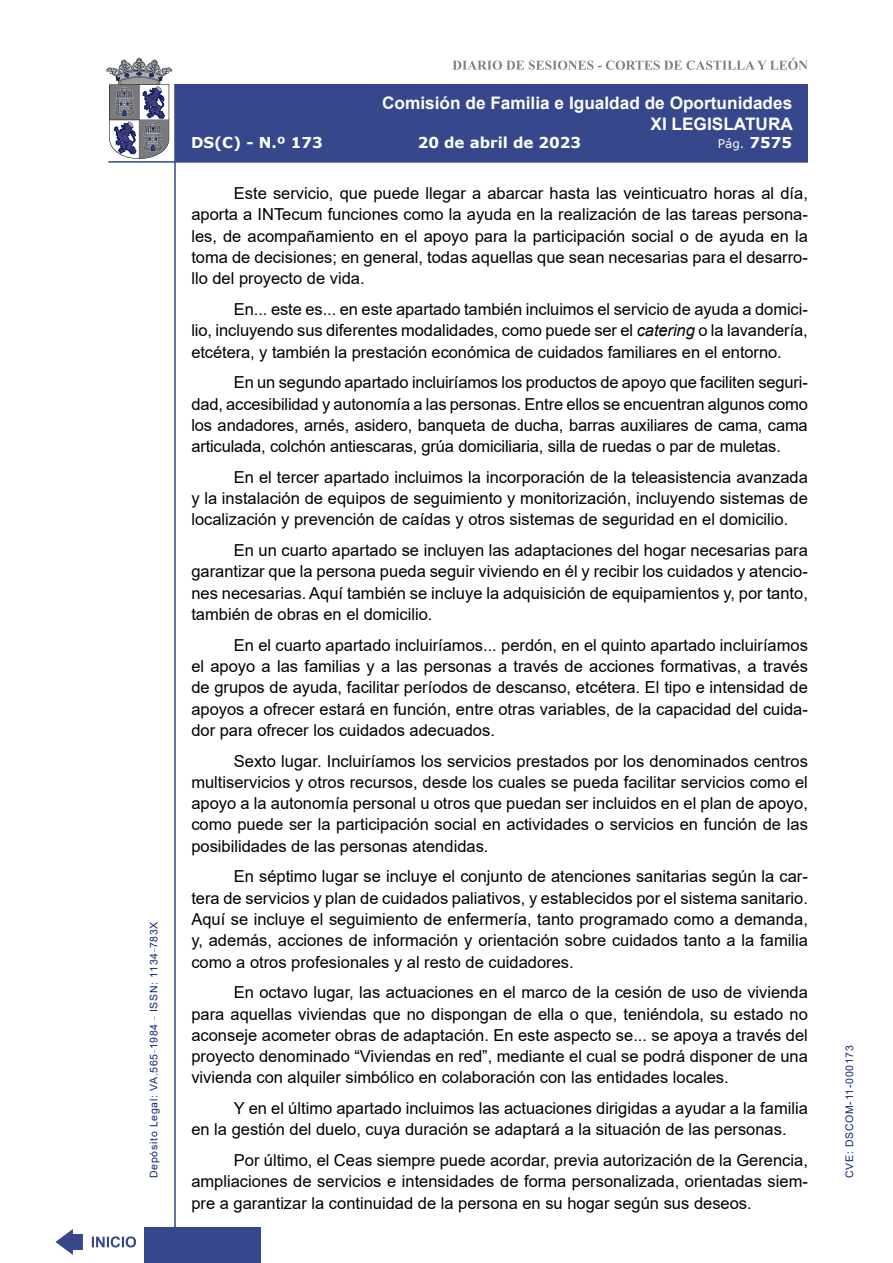
<style>
.page{position:relative;width:893px;height:1263px;background:#fff}
.page>*{position:absolute;margin:0;border:0;box-sizing:border-box;transform-origin:0 0}
.t1{font:700 17.25px/20.7px "Arial";color:#fff;text-align:right}
.t2{font:16.5px/21.3px "Arial";color:#000;text-align:justify}
.t3{font:700 15px "Verdana";color:#fff}
.t4{font:12px "Verdana";color:#fff}
.t5{font:10.5px "Arial";letter-spacing:.065em;color:#122678}
.s1{font-weight:700;font-size:15px}
.s2{font-style:italic}
</style>
<div class="page">
<svg style="left:452px;top:58px;width:356px;height:12px"></svg>
<hr style="left:174px;top:84px;width:2px;height:1179px;background:#36478c">
<div style="left:144px;top:1227px;width:117px;height:36px;background:#36478c"></div>
<div style="left:175px;top:84px;width:633px;height:78px;background:#36478c"></div>
<hr style="left:108px;top:161px;width:700px;height:2px;background:#36478c">
<svg style="left:92px;top:1236px;width:44px;height:11px"></svg>
<svg style="left:55px;top:1229px;width:28px;height:26px"></svg>
<svg style="left:106px;top:58px;width:66px;height:101px"></svg>
<p class="t5" style="left:146px;top:1178px;width:258px;rotate:-90deg">Depósito Legal: VA.565<sup>_</sup>1984 <sup>_</sup> ISSN: 1134<sup>_</sup>783X</p>
<p class="t1" style="left:382px;top:93px;width:412px">Comisión de Familia e Igualdad de Oportunidades<br>XI LEGISLATURA</p>
<p class="t3" style="left:191px;top:132px;width:133px">DS(C) - N.º 173</p>
<p class="t3" style="left:418px;top:132px;width:165px">20 de abril de 2023</p>
<p class="t4" style="left:718px;top:135px;width:76px">Pág. <span class="s1">7575</span></p>
<p class="t2" style="left:191px;top:183px;width:618px;text-indent:43px">Este servicio, que puede llegar a abarcar hasta las veinticuatro horas al día, aporta a INTecum funciones como la ayuda en la realización de las tareas persona&shy;les, de acompañamiento en el apoyo para la participación social o de ayuda en la toma de decisiones; en general, todas aquellas que sean necesarias para el desarro&shy;llo del proyecto de vida.</p>
<p class="t2" style="left:191px;top:298px;width:618px;text-indent:43px">En... este es... en este apartado también incluimos el servicio de ayuda a domici&shy;lio, incluyendo sus diferentes modalidades, como puede ser el <span class="s2">catering</span> o la lavandería, etcétera, y también la prestación económica de cuidados familiares en el entorno.</p>
<p class="t2" style="left:191px;top:372px;width:618px;text-indent:43px">En un segundo apartado incluiríamos los productos de apoyo que faciliten seguri&shy;dad, accesibilidad y autonomía a las personas. Entre ellos se encuentran algunos como los andadores, arnés, asidero, banqueta de ducha, barras auxiliares de cama, cama articulada, colchón antiescaras, grúa domiciliaria, silla de ruedas o par de muletas.</p>
<p class="t2" style="left:191px;top:466px;width:618px;text-indent:43px">En el tercer apartado incluimos la incorporación de la teleasistencia avanzada y la instalación de equipos de seguimiento y monitorización, incluyendo sistemas de localización y prevención de caídas y otros sistemas de seguridad en el domicilio.</p>
<p class="t2" style="left:191px;top:539px;width:618px;text-indent:43px">En un cuarto apartado se incluyen las adaptaciones del hogar necesarias para garantizar que la persona pueda seguir viviendo en él y recibir los cuidados y atencio&shy;nes necesarias. Aquí también se incluye la adquisición de equipamientos y, por tanto, también de obras en el domicilio.</p>
<p class="t2" style="left:191px;top:634px;width:618px;text-indent:43px">En el cuarto apartado incluiríamos... perdón, en el quinto apartado incluiríamos el apoyo a las familias y a las personas a través de acciones formativas, a través de grupos de ayuda, facilitar períodos de descanso, etcétera. El tipo e intensidad de apoyos a ofrecer estará en función, entre otras variables, de la capacidad del cuida&shy;dor para ofrecer los cuidados adecuados.</p>
<p class="t2" style="left:191px;top:750px;width:618px;text-indent:43px">Sexto lugar. Incluiríamos los servicios prestados por los denominados centros multiservicios y otros recursos, desde los cuales se pueda facilitar servicios como el apoyo a la autonomía personal u otros que puedan ser incluidos en el plan de apoyo, como puede ser la participación social en actividades o servicios en función de las posibilidades de las personas atendidas.</p>
<p class="t2" style="left:191px;top:866px;width:618px;text-indent:43px">En séptimo lugar se incluye el conjunto de atenciones sanitarias según la car&shy;tera de servicios y plan de cuidados paliativos, y establecidos por el sistema sanitario.<br>Aquí se incluye el seguimiento de enfermería, tanto programado como a demanda, y, además, acciones de información y orientación sobre cuidados tanto a la familia como a otros profesionales y al resto de cuidadores.</p>
<p class="t2" style="left:191px;top:982px;width:618px;text-indent:43px">En octavo lugar, las actuaciones en el marco de la cesión de uso de vivienda para aquellas viviendas que no dispongan de ella o que, teniéndola, su estado no aconseje acometer obras de adaptación. En este aspecto se... se apoya a través del proyecto denominado “Viviendas en red”, mediante el cual se podrá disponer de una vivienda con alquiler simbólico en colaboración con las entidades locales.</p>
<p class="t2" style="left:191px;top:1097px;width:618px;text-indent:43px">Y en el último apartado incluimos las actuaciones dirigidas a ayudar a la familia en la gestión del duelo, cuya duración se adaptará a la situación de las personas.</p>
<p class="t2" style="left:191px;top:1149px;width:618px;text-indent:43px">Por último, el Ceas siempre puede acordar, previa autorización de la Gerencia, ampliaciones de servicios e intensidades de forma personalizada, orientadas siem&shy;pre a garantizar la continuidad de la persona en su hogar según sus deseos.</p>
<p class="t5" style="left:842px;top:1178px;width:134px;rotate:-90deg">CVE: DSCOM-11-000173</p>
</div>
